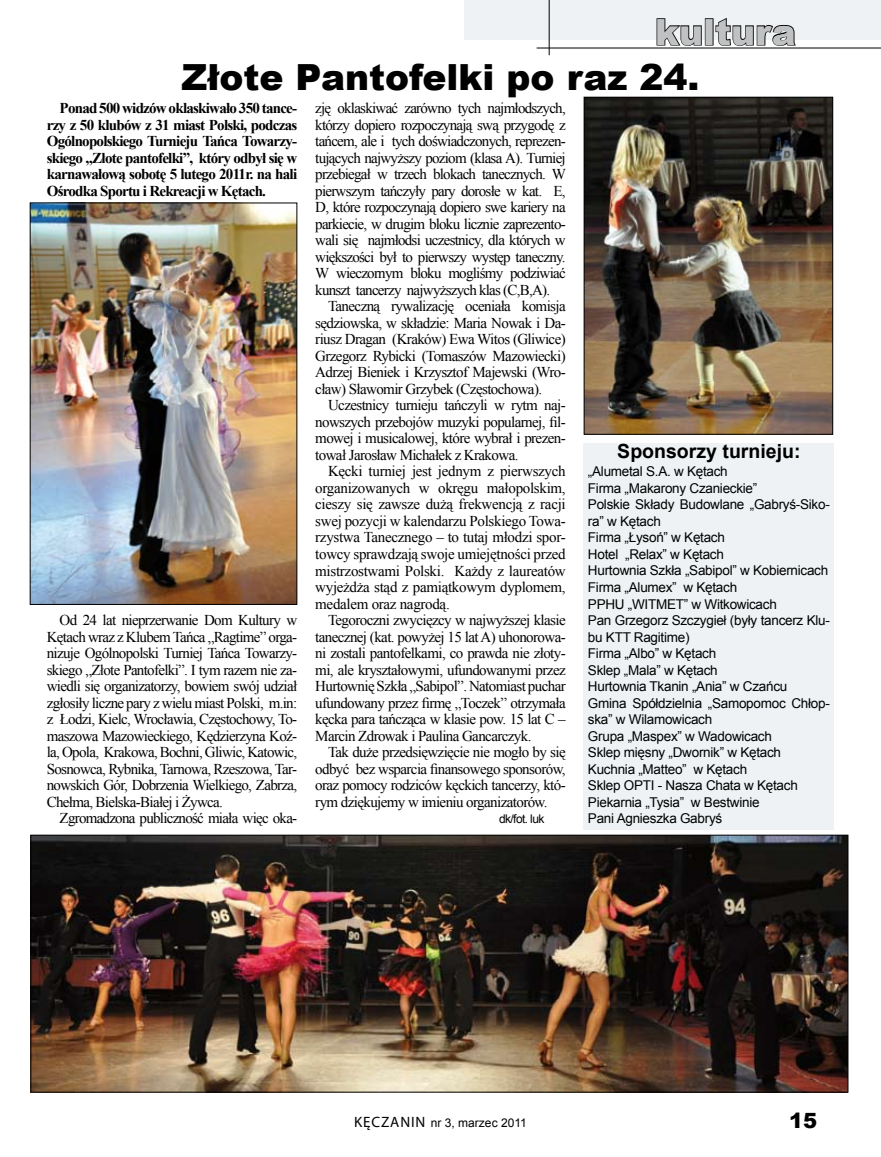
<style>
.page{position:relative;width:881px;height:1157px;background:#fff}
.page>*{position:absolute;margin:0;border:0;box-sizing:border-box;transform-origin:0 0}
.t1{font:900 36px "Arial";color:#000}
.t2{font:900 36px "Arial";color:#c0c1c2}
.t3{font:900 21px "Arial";color:#000}
.t4{font:700 19.5px "Arial";color:#000}
.t5{font:15px/16.5px "Times New Roman";letter-spacing:-.04em;color:#000;text-align:justify}
.t6{font:700 15px/16.5px "Times New Roman";letter-spacing:-.05em;color:#000;text-align:justify}
.t7{font:13.5px/16.5px "Arial";letter-spacing:-.02em;color:#000}
.t8{font:12px "Arial";color:#000}
.s1{font-family:"Myriad Pro";font-size:15px}
</style>
<div class="page">
<div style="left:464px;top:0;width:416px;height:39px;background:#eef2f4"></div>
<hr style="left:548px;top:0;width:1px;height:55px;background:#000">
<hr style="left:536px;top:48px;width:344px;height:1px;background:#000">
<svg style="left:655px;top:18px;width:47px;height:28px"></svg>
<div style="left:704px;top:18px;width:9px;height:28px;border:2px solid #000"></div>
<svg style="left:714px;top:17px;width:82px;height:29px"></svg>
<div style="left:583px;top:460px;width:250px;height:369px;background:#eef2f4"></div>
<div style="left:583px;top:443px;width:250px;height:17px;background:#eef2f4"></div>
<img style="left:585px;top:99px;width:245px;height:333px">
<div style="left:583px;top:97px;width:249px;height:337px;border:1px solid #000"></div>
<img style="left:32px;top:205px;width:263px;height:398px">
<div style="left:30px;top:203px;width:267px;height:402px;border:1px solid #000"></div>
<img style="left:32px;top:836px;width:814px;height:254px">
<div style="left:30px;top:834px;width:818px;height:258px;border:1px solid #000"></div>
<h1 class="t2" style="left:655px;top:6px;width:142px">kultura</h1>
<h1 class="t1" style="left:181px;top:51px;width:519px">Złote Pantofelki po raz 24.</h1>
<p class="t6" style="left:47px;top:100px;width:252px;text-indent:13px">Ponad 500 widzów oklaskiwało 350 tance&shy;rzy z 50 klubów z 31 miast Polski, podczas Ogólnopolskiego Turnieju Tańca Towarzy&shy;skiego „Złote pantofelki”, który odbył się w karnawałową sobotę 5 lutego 2011r. na hali Ośrodka Sportu i Rekreacji w Kętach.</p>
<p class="t5" style="left:47px;top:611px;width:252px;text-indent:13px">Od 24 lat nieprzerwanie Dom Kultury w Kętach wraz z Klubem Tańca „Ragtime” orga&shy;nizuje Ogólnopolski Turniej Tańca Towarzy&shy;skiego „Złote Pantofelki”. I tym razem nie za&shy;wiedli się organizatorzy, bowiem swój udział zgłosiły liczne pary z wielu miast Polski, m.in: z Łodzi, Kielc, Wrocławia, Częstochowy, To&shy;maszowa Mazowieckiego, Kędzierzyna Koź&shy;la, Opola, Krakowa, Bochni, Gliwic, Katowic, Sosnowca, Rybnika, Tarnowa, Rzeszowa, Tar&shy;nowskich Gór, Dobrzenia Wielkiego, Zabrza, Chełma, Bielska-Białej i Żywca.</p>
<p class="t5" style="left:60px;top:809px;width:239px">Zgromadzona publiczność miała więc oka-</p>
<p class="t5" style="left:315px;top:100px;width:252px">zję oklaskiwać zarówno tych najmłodszych, którzy dopiero rozpoczynają swą przygodę z tańcem, ale i tych doświadczonych, reprezen&shy;tujących najwyższy poziom (klasa A). Turniej przebiegał w trzech blokach tanecznych. W pierwszym tańczyły pary dorosłe w kat. E, D, które rozpoczynają dopiero swe kariery na parkiecie, w drugim bloku licznie zaprezento&shy;wali się najmłodsi uczestnicy, dla których w większości był to pierwszy występ taneczny.<br>W wieczornym bloku mogliśmy podziwiać kunszt tancerzy najwyższych klas (C,B,A).</p>
<p class="t5" style="left:315px;top:298px;width:252px;text-indent:13px">Taneczną rywalizację oceniała komisja sędziowska, w składzie: Maria Nowak i Da&shy;riusz Dragan (Kraków) Ewa Witos (Gliwice)<br>Grzegorz Rybicki (Tomaszów Mazowiecki)<br>Adrzej Bieniek i Krzysztof Majewski (Wro&shy;cław) Sławomir Grzybek (Częstochowa).</p>
<p class="t5" style="left:315px;top:397px;width:252px;text-indent:13px">Uczestnicy turnieju tańczyli w rytm naj&shy;nowszych przebojów muzyki popularnej, fil&shy;mowej i musicalowej, które wybrał i prezen&shy;tował Jarosław Michałek z Krakowa.</p>
<p class="t5" style="left:315px;top:463px;width:252px;text-indent:13px">Kęcki turniej jest jednym z pierwszych organizowanych w okręgu małopolskim, cieszy się zawsze dużą frekwencją z racji swej pozycji w kalendarzu Polskiego Towa&shy;rzystwa Tanecznego – to tutaj młodzi spor&shy;towcy sprawdzają swoje umiejętności przed mistrzostwami Polski. Każdy z laureatów wyjeżdża stąd z pamiątkowym dyplomem, medalem oraz nagrodą.</p>
<p class="t5" style="left:315px;top:611px;width:252px;text-indent:13px">Tegoroczni zwycięzcy w najwyższej klasie tanecznej (kat. powyżej 15 lat A) uhonorowa&shy;ni zostali pantofelkami, co prawda nie złoty&shy;mi, ale kryształowymi, ufundowanymi przez Hurtownię Szkła „Sabipol”. Natomiast puchar ufundowany przez firmę „Toczek” otrzymała kęcka para tańcząca w klasie pow. 15 lat C – Marcin Zdrowak i Paulina Gancarczyk.</p>
<p class="t5" style="left:315px;top:743px;width:252px;text-indent:13px">Tak duże przedsięwzięcie nie mogło by się odbyć bez wsparcia finansowego sponsorów, oraz pomocy rodziców kęckich tancerzy, któ&shy;rym dziękujemy w imieniu organizatorów.</p>
<p class="t8" style="left:499px;top:811px;width:47px">dk/fot. luk</p>
<h3 class="t4" style="left:617px;top:438px;width:185px">Sponsorzy turnieju:</h3>
<p class="t7" style="left:587px;top:463px;width:243px">„Alumetal S.A. w Kętach<br>Firma „Makarony Czanieckie”<br>Polskie Składy Budowlane „Gabryś-Siko&shy;ra” w Kętach<br>Firma „Łysoń” w Kętach<br>Hotel „Relax” w Kętach<br>Hurtownia Szkła „Sabipol” w Kobiernicach<br>Firma „Alumex” w Kętach<br>PPHU „WITMET” w Witkowicach<br>Pan Grzegorz Szczygieł (były tancerz Klu&shy;bu KTT Ragitime)<br>Firma „Albo” w Kętach<br>Sklep „Mala” w Kętach<br>Hurtownia Tkanin „Ania” w Czańcu<br>Gmina Spółdzielnia „Samopomoc Chłop&shy;ska” w Wilamowicach<br>Grupa „Maspex” w Wadowicach<br>Sklep mięsny „Dwornik” w Kętach<br>Kuchnia „Matteo” w Kętach<br>Sklep OPTI - Nasza Chata w Kętach<br>Piekarnia „Tysia” w Bestwinie<br>Pani Agnieszka Gabryś</p>
<p class="t8" style="left:354px;top:1115px;width:174px"><span class="s1">KĘCZANIN</span> nr 3, marzec 2011</p>
<h2 class="t3" style="left:788px;top:1105px;width:30px">15</h2>
</div>
